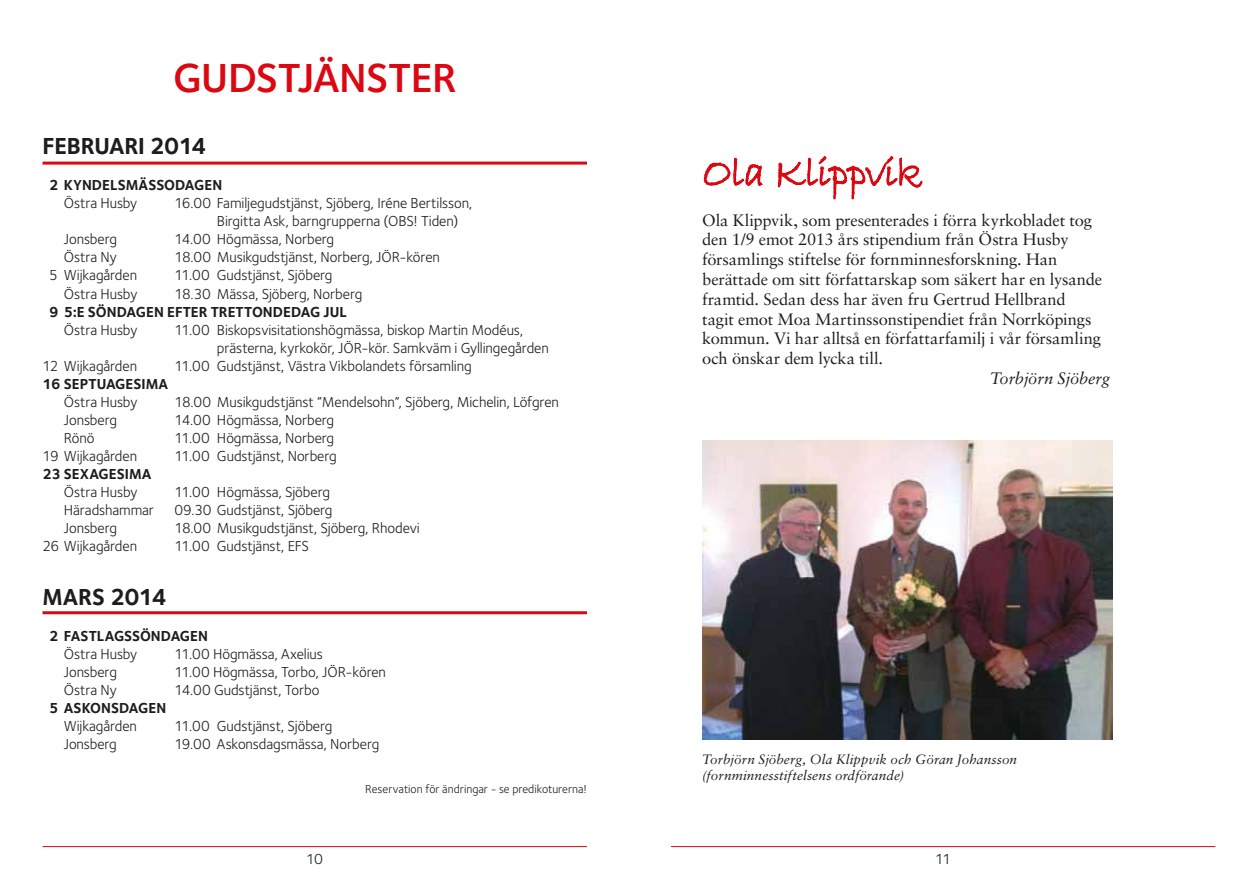
<style>
.page{position:relative;width:1259px;height:893px;background:#fff}
.page>*{position:absolute;margin:0;border:0;box-sizing:border-box;transform-origin:0 0}
.t1{font:600 42px "Foundry Sterling";letter-spacing:-.015em;color:#db0812}
.t2{font:700 24px "Foundry Sterling";letter-spacing:-.015em;color:#1d1d1b}
.t3{font:16.5px/19.8px "Sabon LT";letter-spacing:-.01em;color:#1d1d1b}
.t4{font:italic 16.5px "Sabon LT";letter-spacing:-.01em;color:#1d1d1b}
.t5{font:15px/18px "Foundry Sterling";letter-spacing:-.005em;color:#1d1d1b}
.t6{font:700 15px "Foundry Sterling";color:#1d1d1b}
.t7{font:italic 13.5px/16.2px "Sabon LT";letter-spacing:.01em;color:#1d1d1b}
.t8{font:12px "Foundry Sterling";color:#1d1d1b}
</style>
<div class="page">
<hr style="left:43px;top:846px;width:544px;height:1px;background:#db0812">
<hr style="left:671px;top:846px;width:544px;height:1px;background:#db0812">
<hr style="left:43px;top:162px;width:544px;height:3px;background:#db0812">
<hr style="left:43px;top:611px;width:544px;height:3px;background:#db0812">
<svg style="left:703px;top:157px;width:60px;height:29px"></svg>
<svg style="left:777px;top:155px;width:146px;height:45px"></svg>
<img style="left:702px;top:441px;width:410px;height:299px">
<h1 class="t1" style="left:173px;top:53px;width:285px">GUDSTJÄNSTER</h1>
<h2 class="t2" style="left:43px;top:132px;width:165px">FEBRUARI 2014</h2>
<p class="t6" style="left:49px;top:176px;width:175px">2 KYNDELSMÄSSODAGEN</p>
<p class="t5" style="left:64px;top:194px;width:75px">Östra Husby</p>
<p class="t5" style="left:217px;top:194px;width:257px;text-indent:-43px">16.00 Familjegudstjänst, Sjöberg, Iréne Bertilsson,<br>Birgitta Ask, barngrupperna (OBS! Tiden)</p>
<p class="t5" style="left:64px;top:230px;width:55px">Jonsberg</p>
<p class="t5" style="left:174px;top:230px;width:161px">14.00 Högmässa, Norberg</p>
<p class="t5" style="left:64px;top:248px;width:55px">Östra Ny</p>
<p class="t5" style="left:174px;top:248px;width:267px">18.00 Musikgudstjänst, Norberg, JÖR-kören</p>
<p class="t5" style="left:49px;top:266px;width:89px">5 Wijkagården</p>
<p class="t5" style="left:174px;top:266px;width:160px">11.00 Gudstjänst, Sjöberg</p>
<p class="t5" style="left:64px;top:284px;width:75px">Östra Husby</p>
<p class="t5" style="left:174px;top:284px;width:189px">18.30 Mässa, Sjöberg, Norberg</p>
<p class="t6" style="left:49px;top:302px;width:299px">9 5:E SÖNDAGEN EFTER TRETTONDEDAG JUL</p>
<p class="t5" style="left:64px;top:320px;width:75px">Östra Husby</p>
<p class="t5" style="left:217px;top:320px;width:333px;text-indent:-43px">11.00 Biskopsvisitationshögmässa, biskop Martin Modéus, prästerna, kyrkokör, JÖR-kör. Samkväm i Gyllingegården</p>
<p class="t5" style="left:43px;top:356px;width:96px">12 Wijkagården</p>
<p class="t5" style="left:174px;top:356px;width:299px">11.00 Gudstjänst, Västra Vikbolandets församling</p>
<p class="t6" style="left:43px;top:374px;width:127px">16 SEPTUAGESIMA</p>
<p class="t5" style="left:64px;top:392px;width:75px">Östra Husby</p>
<p class="t5" style="left:174px;top:392px;width:386px">18.00 Musikgudstjänst ”Mendelsohn”, Sjöberg, Michelin, Löfgren</p>
<p class="t5" style="left:64px;top:410px;width:55px">Jonsberg</p>
<p class="t5" style="left:174px;top:410px;width:161px">14.00 Högmässa, Norberg</p>
<p class="t5" style="left:64px;top:428px;width:32px">Rönö</p>
<p class="t5" style="left:174px;top:428px;width:161px">11.00 Högmässa, Norberg</p>
<p class="t5" style="left:43px;top:446px;width:96px">19 Wijkagården</p>
<p class="t5" style="left:174px;top:446px;width:164px">11.00 Gudstjänst, Norberg</p>
<p class="t6" style="left:43px;top:464px;width:111px">23 SEXAGESIMA</p>
<p class="t5" style="left:64px;top:482px;width:75px">Östra Husby</p>
<p class="t5" style="left:174px;top:482px;width:157px">11.00 Högmässa, Sjöberg</p>
<p class="t5" style="left:64px;top:500px;width:92px">Häradshammar</p>
<p class="t5" style="left:174px;top:500px;width:160px">09.30 Gudstjänst, Sjöberg</p>
<p class="t5" style="left:64px;top:518px;width:55px">Jonsberg</p>
<p class="t5" style="left:174px;top:518px;width:247px">18.00 Musikgudstjänst, Sjöberg, Rhodevi</p>
<p class="t5" style="left:43px;top:536px;width:96px">26 Wijkagården</p>
<p class="t5" style="left:174px;top:536px;width:136px">11.00 Gudstjänst, EFS</p>
<h2 class="t2" style="left:43px;top:582px;width:126px">MARS 2014</h2>
<p class="t6" style="left:49px;top:626px;width:160px">2 FASTLAGSSÖNDAGEN</p>
<p class="t5" style="left:64px;top:644px;width:75px">Östra Husby</p>
<p class="t5" style="left:174px;top:644px;width:150px">11.00 Högmässa, Axelius</p>
<p class="t5" style="left:64px;top:662px;width:55px">Jonsberg</p>
<p class="t5" style="left:174px;top:662px;width:213px">11.00 Högmässa, Torbo, JÖR-kören</p>
<p class="t5" style="left:64px;top:680px;width:55px">Östra Ny</p>
<p class="t5" style="left:174px;top:680px;width:147px">14.00 Gudstjänst, Torbo</p>
<p class="t6" style="left:49px;top:698px;width:119px">5 ASKONSDAGEN</p>
<p class="t5" style="left:64px;top:716px;width:75px">Wijkagården</p>
<p class="t5" style="left:174px;top:716px;width:160px">11.00 Gudstjänst, Sjöberg</p>
<p class="t5" style="left:64px;top:734px;width:55px">Jonsberg</p>
<p class="t5" style="left:174px;top:734px;width:206px">19.00 Askonsdagsmässa, Norberg</p>
<p class="t8" style="left:365px;top:782px;width:223px">Reservation för ändringar - se predikoturerna!</p>
<p class="t3" style="left:702px;top:210px;width:401px">Ola Klippvik, som presenterades i förra kyrkobladet tog den 1/9 emot 2013 års stipendium från Östra Husby församlings stiftelse för fornminnesforskning. Han berättade om sitt författarskap som säkert har en lysande framtid. Sedan dess har även fru Gertrud Hellbrand<br>tagit emot Moa Martinssonstipendiet från Norrköpings kommun. Vi har alltså en författarfamilj i vår församling och önskar dem lycka till.</p>
<p class="t4" style="left:990px;top:369px;width:122px">Torbjörn Sjöberg</p>
<p class="t7" style="left:702px;top:751px;width:316px">Torbjörn Sjöberg, Ola Klippvik och Göran Johansson (fornminnesstiftelsens ordförande)</p>
<p class="t5" style="left:306px;top:850px;width:18px">10</p>
<p class="t5" style="left:935px;top:850px;width:18px">11</p>
</div>
